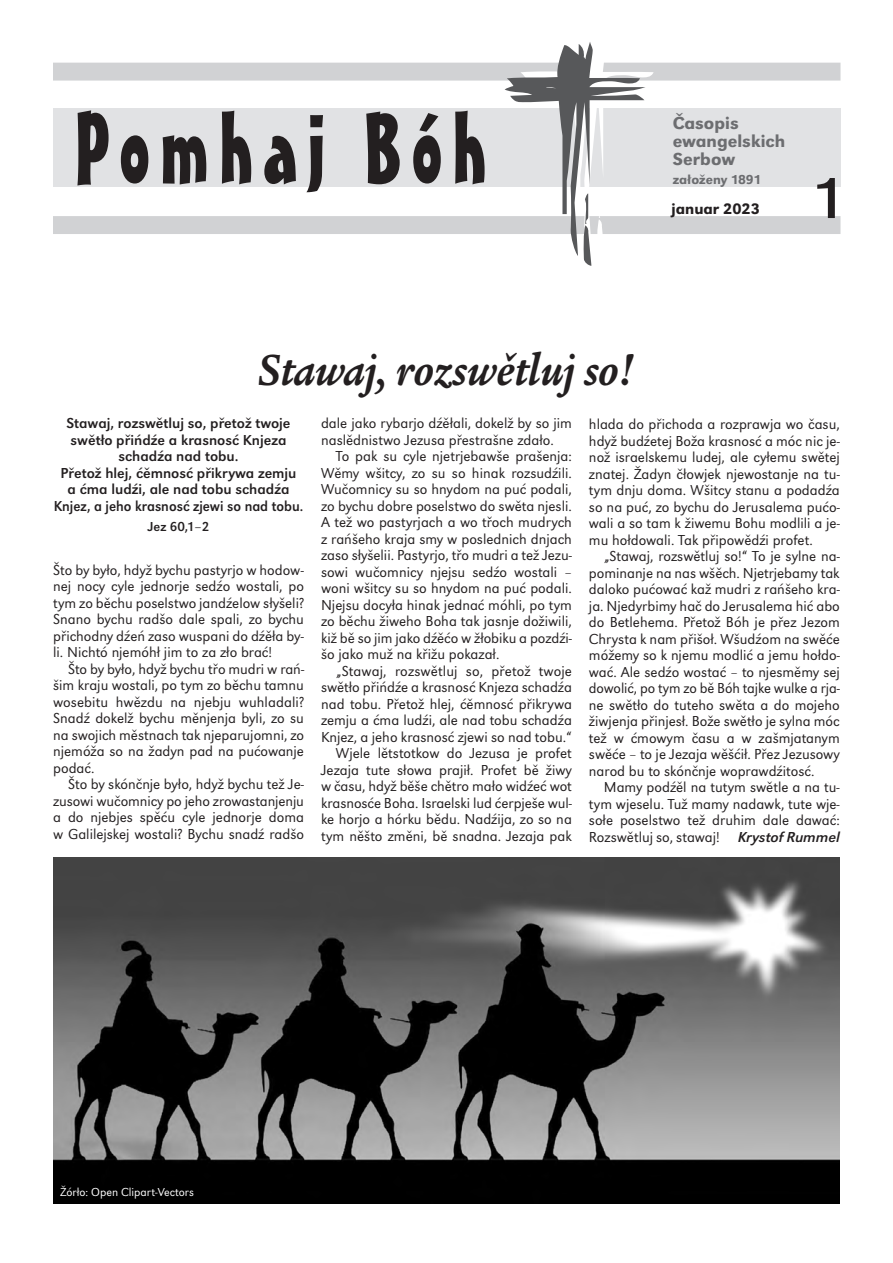
<style>
.page{position:relative;width:893px;height:1263px;background:#fff}
.page>*{position:absolute;margin:0;border:0;box-sizing:border-box;transform-origin:0 0}
.t1{font:60px "URW Grotesk TEE";color:#231f20}
.t2{font:italic 700 45px "Legacy Ser Itc TEE";color:#231f20;scale:.92 1}
.t3{font:500 18px/18px "URW Grotesk TEE";color:#6c6d70}
.t4{font:500 15.75px "URW Grotesk TEE";color:#231f20}
.t5{font:15px/16.5px "URW Grotesk TEE Ligh";color:#231f20;text-align:justify}
.t6{font:15px/16.5px "URW Grotesk TEE";color:#231f20;text-align:center}
.t7{font:500 13.5px "URW Grotesk TEE";color:#6c6d70}
.t8{font:13.5px "URW Grotesk TEE";color:#231f20}
.t9{font:12px "URW Grotesk TEE Ligh";color:#fff}
.s1{font-family:"URW Grotesk TEE";font-style:italic}
</style>
<div class="page">
<img style="left:53px;top:857px;width:787px;height:346px">
<div style="left:53px;top:216px;width:787px;height:18px;background:#d1d2d4"></div>
<div style="left:53px;top:108px;width:787px;height:79px;background:#e1e2e4"></div>
<div style="left:53px;top:63px;width:787px;height:18px;background:#d1d2d4"></div>
<svg style="left:505px;top:42px;width:154px;height:224px"></svg>
<svg style="left:77px;top:110px;width:32px;height:75px"></svg>
<svg style="left:121px;top:135px;width:27px;height:49px"></svg>
<svg style="left:163px;top:135px;width:43px;height:49px"></svg>
<svg style="left:222px;top:111px;width:29px;height:73px"></svg>
<svg style="left:264px;top:136px;width:32px;height:48px"></svg>
<svg style="left:306px;top:115px;width:17px;height:77px"></svg>
<svg style="left:366px;top:112px;width:34px;height:72px"></svg>
<svg style="left:413px;top:113px;width:28px;height:71px"></svg>
<svg style="left:455px;top:111px;width:30px;height:73px"></svg>
<p class="t3" style="left:673px;top:114px;width:114px">Časopis ewangelskich<br>Serbow</p>
<p class="t7" style="left:673px;top:172px;width:90px">załoženy 1891</p>
<p class="t4" style="left:672px;top:199px;width:90px">januar 2023</p>
<h1 class="t1" style="left:811px;top:163px;width:35px">1</h1>
<h2 class="t2" style="left:258px;top:342px;width:410px">Stawaj, rozswětluj so!</h2>
<p class="t6" style="left:54px;top:415px;width:251px">Stawaj, rozswětluj so, přetož twoje swětło přińdźe a krasnosć Knjeza schadźa nad tobu.<br>Přetož hlej, ćěmnosć přikrywa zemju<br>a ćma ludźi, ale nad tobu schadźa<br>Knjez, a jeho krasnosć zjewi so nad tobu.</p>
<p class="t8" style="left:148px;top:519px;width:63px">Jez 60,1–2</p>
<p class="t5" style="left:53px;top:561px;width:252px">Što by było, hdyž bychu pastyrjo w hodow&shy;nej nocy cyle jednorje sedźo wostali, po tym zo běchu poselstwo jandźelow słyšeli?<br>Snano bychu radšo dale spali, zo bychu přichodny dźeń zaso wuspani do dźěła by&shy;li. Nichtó njemóhł jim to za zło brać!</p>
<p class="t5" style="left:53px;top:660px;width:252px;text-indent:15px">Što by było, hdyž bychu třo mudri w rań&shy;šim kraju wostali, po tym zo běchu tamnu wosebitu hwězdu na njebju wuhladali?<br>Snadź dokelž bychu měnjenja byli, zo su na swojich městnach tak njeparujomni, zo njemóža so na žadyn pad na pućowanje podać.</p>
<p class="t5" style="left:53px;top:776px;width:252px;text-indent:15px">Što by skónčnje było, hdyž bychu tež Je&shy;zusowi wučomnicy po jeho zrowastanjenju a do njebjes spěću cyle jednorje doma w Galilejskej wostali? Bychu snadź radšo</p>
<p class="t5" style="left:321px;top:415px;width:252px">dale jako rybarjo dźěłali, dokelž by so jim naslědnistwo Jezusa přestrašne zdało.</p>
<p class="t5" style="left:321px;top:448px;width:252px;text-indent:15px">To pak su cyle njetrjebawše prašenja:<br>Wěmy wšitcy, zo su so hinak rozsudźili.<br>Wučomnicy su so hnydom na puć podali, zo bychu dobre poselstwo do swěta njesli.<br>A tež wo pastyrjach a wo třoch mudrych z rańšeho kraja smy w poslednich dnjach zaso słyšelii. Pastyrjo, třo mudri a tež Jezu&shy;sowi wučomnicy njejsu sedźo wostali – woni wšitcy su so hnydom na puć podali.<br>Njejsu docyła hinak jednać móhli, po tym zo běchu žiweho Boha tak jasnje dožiwili, kiž bě so jim jako dźěćo w žłobiku a pozdźi&shy;šo jako muž na křižu pokazał.</p>
<p class="t5" style="left:321px;top:662px;width:252px;text-align:right">„Stawaj, rozswětluj so, přetož twoje swětło přińdźe a krasnosć Knjeza schadźa nad tobu. Přetož hlej, ćěmnosć přikrywa zemju a ćma ludźi, ale nad tobu schadźa Knjez, a jeho krasnosć zjewi so nad tobu.“ Wjele lětstotkow do Jezusa je profet Jezaja tute słowa prajił. Profet bě žiwy w času, hdyž běše chětro mało widźeć wot krasnosće Boha. Israelski lud ćerpješe wul&shy;ke horjo a hórku bědu. Nadźija, zo so na tym něšto změni, bě snadna. Jezaja pak</p>
<p class="t5" style="left:589px;top:416px;width:252px">hlada do přichoda a rozprawja wo času, hdyž budźetej Boža krasnosć a móc nic je&shy;nož israelskemu ludej, ale cyłemu swětej znatej. Žadyn čłowjek njewostanje na tu&shy;tym dnju doma. Wšitcy stanu a podadźa so na puć, zo bychu do Jerusalema pućo&shy;wali a so tam k žiwemu Bohu modlili a je&shy;mu hołdowali. Tak připowědźi profet.</p>
<p class="t5" style="left:589px;top:548px;width:252px;text-indent:15px">„Stawaj, rozswětluj so!“ To je sylne na&shy;pominanje na nas wšěch. Njetrjebamy tak daloko pućować kaž mudri z rańšeho kra&shy;ja. Njedyrbimy hač do Jerusalema hić abo do Betlehema. Přetož Bóh je přez Jezom Chrysta k nam přišoł. Wšudźom na swěće móžemy so k njemu modlić a jemu hołdo&shy;wać. Ale sedźo wostać – to njesměmy sej dowolić, po tym zo bě Bóh tajke wulke a rja&shy;ne swětło do tuteho swěta a do mojeho žiwjenja přinjesł. Bože swětło je sylna móc tež w ćmowym času a w zašmjatanym swěće – to je Jezaja wěšćił. Přez Jezusowy narod bu to skónčnje woprawdźitosć.</p>
<p class="t5" style="left:589px;top:779px;width:252px;text-indent:15px">Mamy podźěl na tutym swětle a na tu&shy;tym wjeselu. Tuž mamy nadawk, tute wje&shy;sołe poselstwo tež druhim dale dawać:<br>Rozswětluj so, stawaj! <span class="s1">Krystof Rummel</span></p>
<p class="t9" style="left:61px;top:1185px;width:135px">Žórło: Open Clipart-Vectors</p>
</div>
